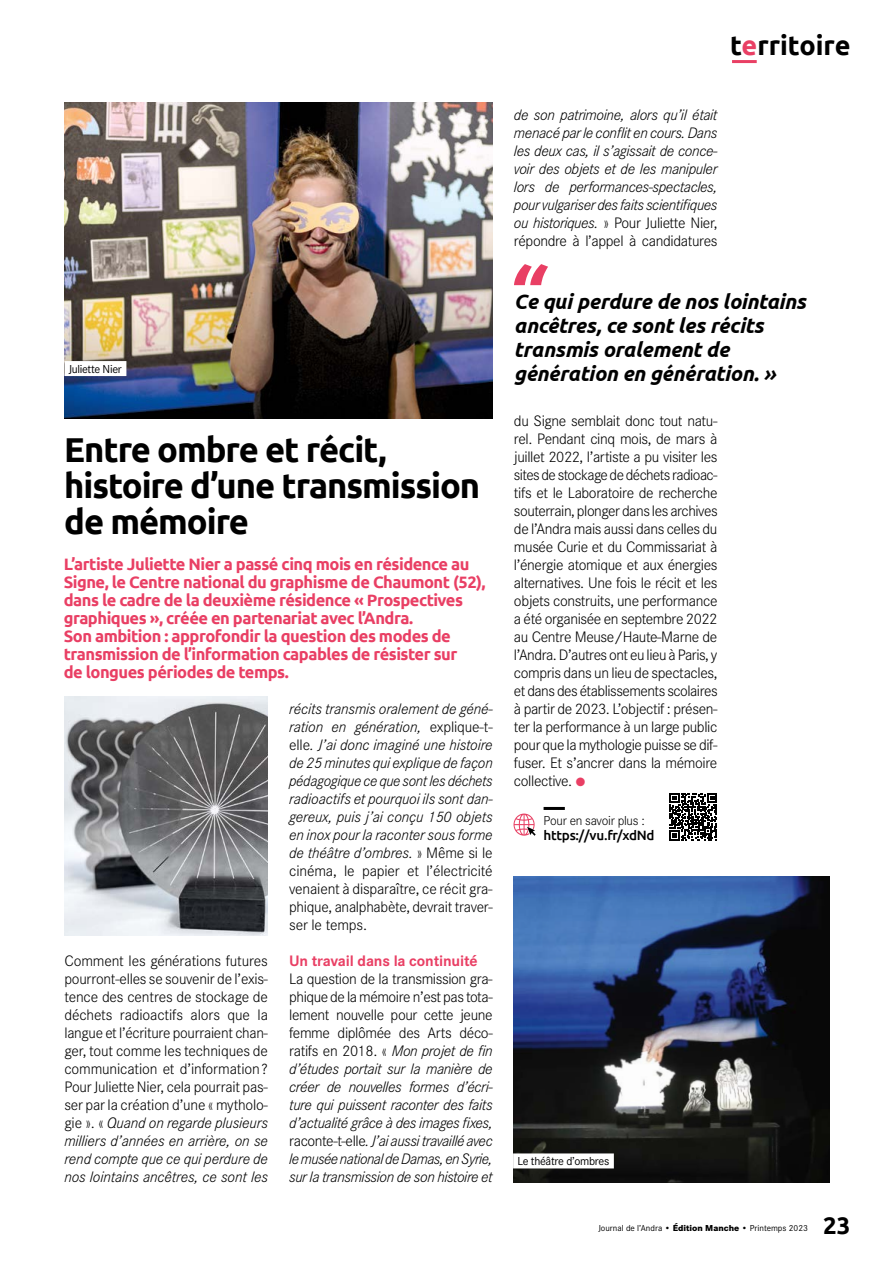
<style>
.page{position:relative;width:893px;height:1263px;background:#fff}
.page>*{position:absolute;margin:0;border:0;box-sizing:border-box;transform-origin:0 0}
.t1{font:700 34.5px/36px "Ubuntu";letter-spacing:-.03em;color:#000}
.t2{font:700 27px "Ubuntu";color:#000}
.t3{font:700 24px "Ubuntu";color:#000}
.t4{font:italic 700 21px/24px "Ubuntu";letter-spacing:-.01em;color:#000}
.t5{font:700 16.5px/18px "Ubuntu";letter-spacing:-.03em;color:#e93f64}
.t6{font:300 15.75px/18px "Corporate S";letter-spacing:-.025em;color:#000;text-align:justify}
.t7{font:italic 300 15.75px/18px "Corporate S";letter-spacing:-.025em;color:#000;text-align:justify}
.t8{font:700 15.75px "Corporate S";letter-spacing:-.01em;color:#e93f64}
.t9{font:500 13.5px "Ubuntu";letter-spacing:-.02em;color:#000}
.t10{font:300 13.5px "Corporate S";letter-spacing:-.02em;color:#000}
.t11{font:12px "Corporate S";letter-spacing:-.025em;color:#000}
.t12{font:9px "Corporate S";color:#000}
.s1{color:#e93f64}
.s2{font-style:italic}
.s3{font-style:normal}
.s4{font-weight:800}
</style>
<div class="page">
<hr style="left:732px;top:60px;width:25px;height:3px;background:#e93f64">
<img style="left:64px;top:102px;width:428px;height:317px">
<img style="left:64px;top:696px;width:204px;height:239px">
<img style="left:513px;top:876px;width:316px;height:306px">
<svg style="left:514px;top:264px;width:34px;height:21px"></svg>
<div style="left:64px;top:361px;width:62px;height:15px;background:#fff"></div>
<div style="left:513px;top:1153px;width:101px;height:15px;background:#fff"></div>
<hr style="left:544px;top:807px;width:21px;height:3px;background:#000">
<svg style="left:513px;top:813px;width:23px;height:23px"></svg>
<svg style="left:670px;top:793px;width:47px;height:47px"></svg>
<h2 class="t2" style="left:730px;top:29px;width:122px">t<span class="s1">e</span>rritoire</h2>
<p class="t11" style="left:69px;top:361px;width:55px">Juliette Nier</p>
<h1 class="t1" style="left:64px;top:431px;width:418px">Entre ombre et récit, histoire d’une transmission de mémoire</h1>
<p class="t5" style="left:64px;top:555px;width:423px">L’artiste Juliette Nier a passé cinq mois en résidence au Signe, le Centre national du graphisme de Chaumont (52), dans le cadre de la deuxième résidence « Prospectives graphiques », créée en partenariat avec l’Andra.<br>Son ambition : approfondir la question des modes de transmission de l’information capables de résister sur<br>de longues périodes de temps.</p>
<p class="t6" style="left:64px;top:951px;width:205px">Comment les générations futures pourront-elles se souvenir de l’exis&shy;tence des centres de stockage de déchets radioactifs alors que la langue et l’écriture pourraient chan&shy;ger, tout comme les techniques de communication et d’information ?<br>Pour Juliette Nier, cela pourrait pas&shy;ser par la création d’une « mytholo&shy;gie ». « <span class="s2">Quand on regarde plusieurs milliers d’années en arrière, on se rend compte que ce qui perdure de nos lointains ancêtres, ce sont les</span></p>
<p class="t7" style="left:289px;top:699px;width:205px">récits transmis oralement de géné&shy;ration en génération, <span class="s3">explique-t&shy;elle</span>. J’ai donc imaginé une histoire de 25 minutes qui explique de façon pédagogique ce que sont les déchets radioactifs et pourquoi ils sont dan&shy;gereux, puis j’ai conçu 150 objets en inox pour la raconter sous forme de théâtre d’ombres. <span class="s3">» Même si le cinéma, le papier et l’électricité venaient à disparaître, ce récit gra&shy;phique, analphabète, devrait traver&shy;ser le temps.</span></p>
<p class="t8" style="left:289px;top:950px;width:190px">Un travail dans la continuité</p>
<p class="t7" style="left:289px;top:969px;width:205px"><span class="s3">La question de la transmission gra&shy;phique de la mémoire n’est pas tota&shy;lement nouvelle pour cette jeune femme diplômée des Arts déco&shy;ratifs en 2018. «</span> Mon projet de fin d’études portait sur la manière de créer de nouvelles formes d’écri&shy;ture qui puissent raconter des faits d’actualité grâce à des images fixes, <span class="s3">raconte-t-elle</span>. J’ai aussi travaillé avec le musée national de Damas, en Syrie, sur la transmission de son histoire et</p>
<p class="t7" style="left:514px;top:105px;width:205px">de son patrimoine, alors qu’il était menacé par le conflit en cours. Dans les deux cas, il s’agissait de conce&shy;voir des objets et de les manipuler lors de performances-spectacles, pour vulgariser des faits scientifiques ou historiques. <span class="s3">» Pour Juliette Nier, répondre à l’appel à candidatures</span></p>
<h3 class="t4" style="left:514px;top:289px;width:294px">Ce qui perdure de nos lointains ancêtres, ce sont les récits transmis oralement de génération en génération. »</h3>
<p class="t6" style="left:514px;top:411px;width:205px">du Signe semblait donc tout natu&shy;rel. Pendant cinq mois, de mars à juillet 2022, l’artiste a pu visiter les sites de stockage de déchets radioac&shy;tifs et le Laboratoire de recherche souterrain, plonger dans les archives de l’Andra mais aussi dans celles du musée Curie et du Commissariat à l’énergie atomique et aux énergies alternatives. Une fois le récit et les objets construits, une performance a été organisée en septembre 2022 au Centre Meuse/Haute-Marne de l’Andra. D’autres ont eu lieu à Paris, y compris dans un lieu de spectacles, et dans des établissements scolaires à partir de 2023. L’objectif : présen&shy;ter la performance à un large public pour que la mythologie puisse se dif&shy;fuser. Et s’ancrer dans la mémoire collective. <span class="s1">●</span></p>
<p class="t10" style="left:544px;top:812px;width:103px">Pour en savoir plus :</p>
<p class="t9" style="left:544px;top:827px;width:113px">https://vu.fr/xdNd</p>
<p class="t11" style="left:517px;top:1154px;width:93px">Le théâtre d’ombres</p>
<p class="t12" style="left:598px;top:1222px;width:211px">Journal de l’Andra <span class="s4">• Édition Manche •</span> Printemps 2023</p>
<h3 class="t3" style="left:823px;top:1210px;width:29px">23</h3>
</div>
